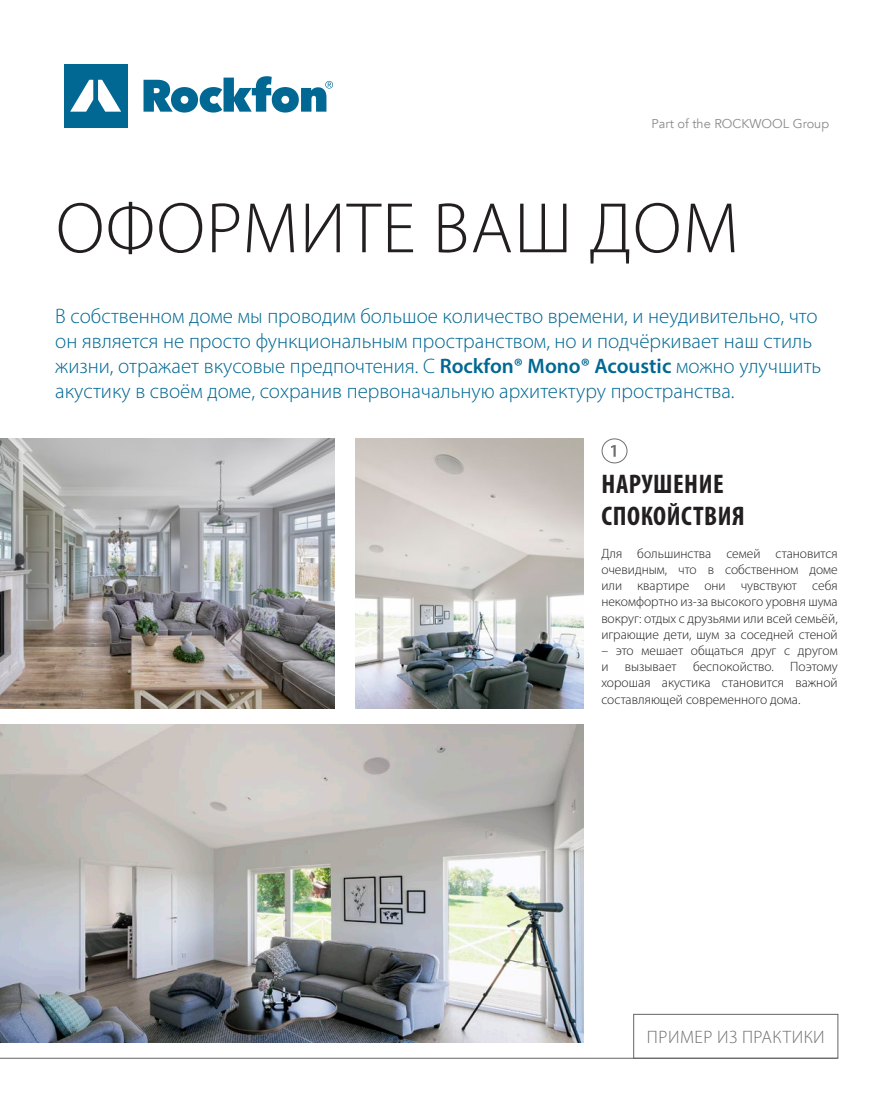
<style>
.page{position:relative;width:893px;height:1106px;background:#fff}
.page>*{position:absolute;margin:0;border:0;box-sizing:border-box;transform-origin:0 0}
.t1{font:300 72px "Myriad Pro";letter-spacing:.02em;color:#231f20}
.t2{font:700 condensed 27px/32.4px "Myriad Pro";letter-spacing:.02em;color:#231f20}
.t3{font:300 21px/25.2px "Myriad Pro";color:#006893}
.t4{font:300 18px "Myriad Pro";letter-spacing:.03em;color:#6d6f71}
.t5{font:300 13.5px/16.2px "Myriad Pro";color:#231f20;text-align:justify}
.t6{font:12.75px "Avenir";color:#888a8c}
.s1{font-weight:600}
</style>
<div class="page">
<img style="left:0;top:438px;width:335px;height:270px">
<img style="left:0;top:724px;width:583px;height:318px">
<img style="left:355px;top:438px;width:228px;height:270px">
<div style="left:602px;top:439px;width:25px;height:24px;border:1px solid #6d6f71;border-radius:50%"></div>
<svg style="left:611px;top:445px;width:5px;height:12px"></svg>
<div style="left:64px;top:64px;width:64px;height:64px;background:#006893"></div>
<svg style="left:70px;top:80px;width:51px;height:32px"></svg>
<svg style="left:144px;top:76px;width:189px;height:37px"></svg>
<svg style="left:633px;top:1014px;width:205px;height:44px"></svg>
<hr style="left:0;top:1058px;width:838px;height:1px;background:#636466">
<p class="t6" style="left:651px;top:116px;width:179px">Part of the ROCKWOOL Group</p>
<h1 class="t1" style="left:56px;top:185px;width:684px">ОФОРМИТЕ ВАШ ДОМ</h1>
<p class="t3" style="left:55px;top:303px;width:767px">В собственном доме мы проводим большое количество времени, и неудивительно, что он является не просто функциональным пространством, но и подчёркивает наш стиль жизни, отражает вкусовые предпочтения. С <span class="s1">Rockfon® Mono® Acoustic</span> можно улучшить акустику в своём доме, сохранив первоначальную архитектуру пространства.</p>
<h2 class="t2" style="left:602px;top:467px;width:145px">НАРУШЕНИЕ<br>СПОКОЙСТВИЯ</h2>
<p class="t5" style="left:601px;top:545px;width:238px">Для большинства семей становится очевидным, что в собственном доме или квартире они чувствуют себя некомфортно из-за высокого уровня шума вокруг: отдых с друзьями или всей семьёй, играющие дети, шум за соседней стеной</p>
<p class="t5" style="left:601px;top:642px;width:238px">– это мешает общаться друг с другом и вызывает беспокойство. Поэтому хорошая акустика становится важной составляющей современного дома.</p>
<h3 class="t4" style="left:647px;top:1026px;width:179px">ПРИМЕР ИЗ ПРАКТИКИ</h3>
</div>
